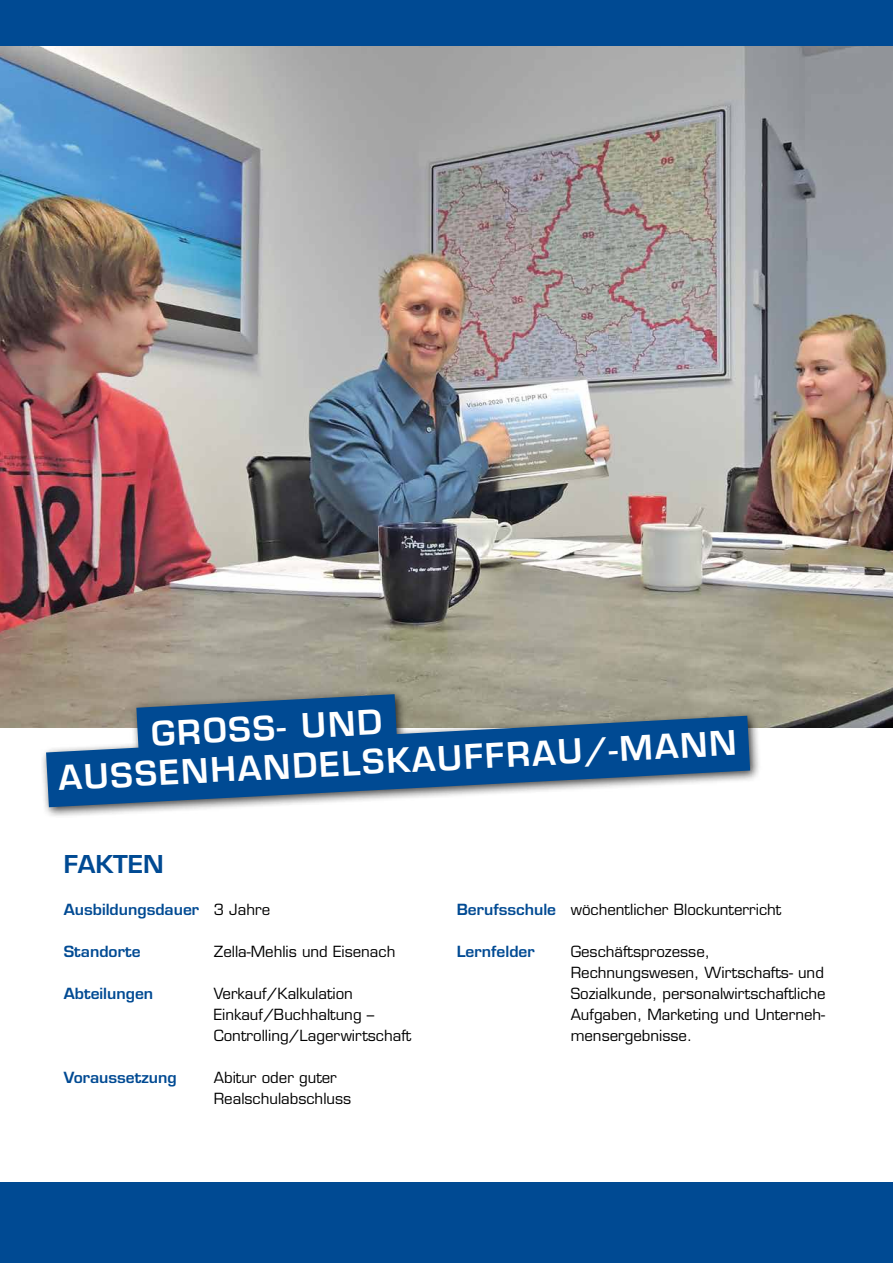
<style>
.page{position:relative;width:893px;height:1263px;background:#fff}
.page>*{position:absolute;margin:0;border:0;box-sizing:border-box;transform-origin:0 0}
.t1{font:600 33px/39.6px "Eurostile";color:#fff}
.t2{font:600 24px "Eurostile";color:#004a93;scale:1.04 1}
.t3{font:15px/21px "Eurostile";color:#000}
.t4{font:600 15px "Eurostile";color:#004a93;scale:1.04 1}
.s1{font-weight:400;color:#000}
.s2{font-weight:600;color:#004a93}
</style>
<div class="page">
<div style="left:0;top:1182px;width:893px;height:81px;background:#004a93"></div>
<img style="left:0;top:45px;width:893px;height:682px">
<div style="left:40px;top:688px;width:722px;height:131px;background:#000;opacity:.75"></div>
<svg style="left:46px;top:694px;width:704px;height:113px;background:#49759f"></svg>
<div style="left:0;top:0;width:893px;height:45px;background:#004a93"></div>
<h1 class="t1" style="left:55px;top:718px;width:681px;text-indent:95px;rotate:-3deg">GROSS- UND<br>AUSSENHANDELSKAUFFRAU/-MANN</h1>
<h2 class="t2" style="left:64px;top:849px;width:98px">FAKTEN</h2>
<p class="t4" style="left:64px;top:900px;width:200px">Ausbildungsdauer <span class="s1">3 Jahre</span></p>
<p class="t4" style="left:64px;top:942px;width:75px">Standorte</p>
<p class="t3" style="left:214px;top:941px;width:183px">Zella-Mehlis und Eisenach</p>
<p class="t4" style="left:64px;top:984px;width:88px">Abteilungen</p>
<p class="t3" style="left:214px;top:983px;width:199px">Verkauf/Kalkulation<br>Einkauf/Buchhaltung –<br>Controlling/Lagerwirtschaft</p>
<p class="t4" style="left:64px;top:1068px;width:110px">Voraussetzung</p>
<p class="t3" style="left:214px;top:1067px;width:139px">Abitur oder guter<br>Realschulabschluss</p>
<p class="t3" style="left:457px;top:899px;width:326px"><span class="s2">Berufsschule</span> wöchentlicher Blockunterricht</p>
<p class="t4" style="left:457px;top:942px;width:77px">Lernfelder</p>
<p class="t3" style="left:571px;top:941px;width:257px">Geschäftsprozesse,<br>Rechnungswesen, Wirtschafts- und<br>Sozialkunde, personalwirtschaftliche<br>Aufgaben, Marketing und Unterneh&shy;mensergebnisse.</p>
</div>
